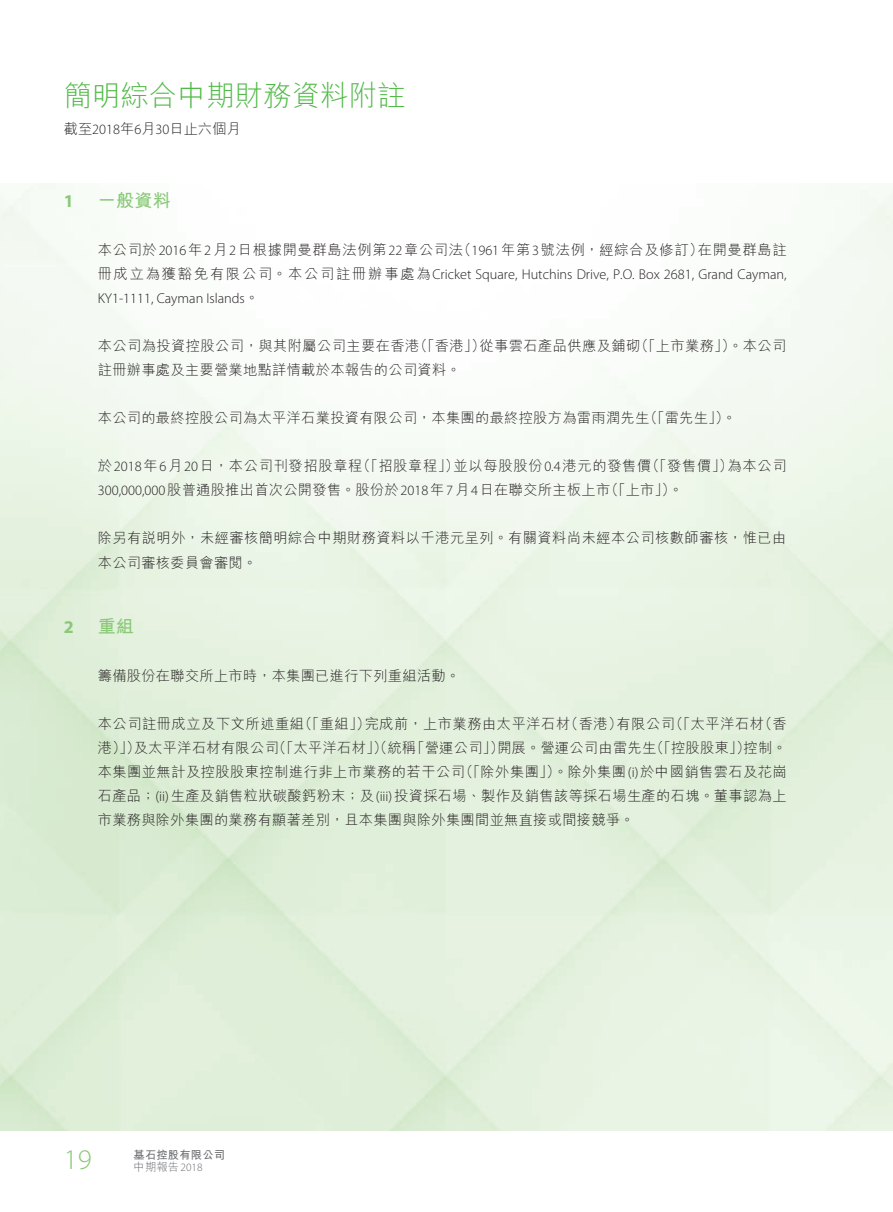
<style>
.page{position:relative;width:893px;height:1212px;background:#fff}
.page>*{position:absolute;margin:0;border:0;box-sizing:border-box;transform-origin:0 0}
.t1{font:300 28.5px "M Hei HK";color:#51b948}
.t2{font:300 28.5px "Myriad Pro";color:#8ac978}
._01_H1{font:700 18px "M Hei HK";letter-spacing:.02em;color:#8ac978}
._01_H1-2{font:700 18px "Myriad Pro";color:#8ac978}
._00_txt{font:300 14.25px/24px "M Hei HK";letter-spacing:.025em;color:#231f20}
._00_txt-2{font:300 14.25px/24px "Myriad Pro";color:#231f20}
._00_txt-3{font:300 14.25px "M Hei HK";letter-spacing:.05em;color:#231f20}
._00_txt-4{font:300 14.25px "M Hei HK";color:#231f20}
.t3{font:300 11.25px "M Hei HK";color:#6c6d70}
.t4{font:700 11.25px "M Hei HK";letter-spacing:.02em;color:#6c6d70}
.s1{font-family:"Myriad Pro"}
.s2{font-family:"M Hei HK"}
</style>
<div class="page">
<p class="t1" style="left:64px;top:81px;width:343px">簡明綜合中期財務資料附註</p>
<p class="_00_txt-4" style="left:64px;top:122px;width:178px">截至<span class="s1">2018</span>年月<span class="s1">6 30</span>日止六個月</p>
<p class="_01_H1-2" style="left:64px;top:190px;width:11px">1</p>
<p class="_01_H1-2" style="left:64px;top:615px;width:11px">2</p>
<p class="_01_H1" style="left:98px;top:188px;width:75px">一般資料</p>
<p class="_00_txt-3" style="left:457px;top:243px;width:248px">（<span class="s1">1961</span>年第<span class="s1">3</span>號法例，經綜合及修訂）</p>
<p class="_00_txt-2" style="left:98px;top:239px;width:690px"><span class="s2">本公司於</span>2016<span class="s2">年</span>2<span class="s2">月</span>2<span class="s2">日根據開曼群島法例第</span>22<span class="s2">章公司法<br>冊成立為獲豁免有限公司。本公司註冊辦事處為</span>Cricket Square, Hutchins Drive O. P, . Box 2681, Grand Cayman,<br>KY1-1111, Cayman Islands<span class="s2">。</span></p>
<p class="_00_txt" style="left:634px;top:334px;width:154px">（「上市業務」）。本公司</p>
<p class="_00_txt" style="left:698px;top:238px;width:90px">在開曼群島註</p>
<p class="_00_txt" style="left:413px;top:334px;width:73px">（「香港」）</p>
<p class="_00_txt" style="left:98px;top:334px;width:364px">本公司為投資控股公司，與其附屬公司主要在香港<br>註冊辦事處及主要營業地點詳情載於本報告的公司資料。</p>
<p class="_00_txt" style="left:479px;top:334px;width:162px">從事雲石產品供應及鋪砌</p>
<p class="_00_txt" style="left:643px;top:406px;width:95px">（「雷先生 。(「</p>
<p class="_00_txt" style="left:98px;top:406px;width:553px">本公司的最終控股公司為太平洋石業投資有限公司，本集團的最終控股方為雷雨潤先生</p>
<p class="_00_txt" style="left:357px;top:454px;width:104px">（「招股章程」）</p>
<p class="_00_txt" style="left:645px;top:454px;width:89px">（「發售價」）</p>
<p class="_00_txt-3" style="left:98px;top:459px;width:266px">於<span class="s1">2018</span>年<span class="s1">6</span>月<span class="s1">20</span>日，本公司刊發招股章程</p>
<p class="_00_txt-3" style="left:454px;top:459px;width:199px">並以每股股份<span class="s1">0.4</span>港元的發售價</p>
<p class="_00_txt" style="left:728px;top:454px;width:61px">為本公司</p>
<p class="_00_txt" style="left:98px;top:478px;width:514px"><span class="s1">300,000,000</span>股普通股推出首次公開發售。股份於<span class="s1">2018</span>年<span class="s1">7</span>月<span class="s1">4</span>日在聯交所主板上市</p>
<p class="_00_txt" style="left:98px;top:526px;width:690px">除另有說明外，未經審核簡明綜合中期財務資料以千港元呈列。有關資料尚未經本公司核數師審核，惟已由本公司審核委員會審閱。</p>
<p class="_00_txt" style="left:604px;top:478px;width:80px">（「上市 。(「</p>
<p class="_01_H1" style="left:98px;top:613px;width:38px">重組</p>
<p class="_00_txt" style="left:98px;top:663px;width:364px">籌備股份在聯交所上市時，本集團已進行下列重組活動。</p>
<p class="_00_txt" style="left:298px;top:711px;width:74px">（「重組」）</p>
<p class="_00_txt" style="left:564px;top:711px;width:60px">（香港）</p>
<p class="_00_txt" style="left:669px;top:711px;width:96px">（「太平洋石材</p>
<p class="_00_txt" style="left:758px;top:711px;width:30px">（香</p>
<p class="_00_txt" style="left:365px;top:711px;width:207px">完成前，上市業務由太平洋石材</p>
<p class="_00_txt" style="left:98px;top:711px;width:208px">本公司註冊成立及下文所述重組</p>
<p class="_00_txt" style="left:617px;top:711px;width:60px">有限公司</p>
<p class="_00_txt" style="left:98px;top:735px;width:44px">港）」）</p>
<p class="_00_txt" style="left:272px;top:735px;width:145px">（「太平洋石材」）（統稱</p>
<p class="_00_txt" style="left:410px;top:735px;width:95px">「營運公司」）</p>
<p class="_00_txt" style="left:650px;top:735px;width:102px">（「控股股東」）</p>
<p class="_00_txt" style="left:134px;top:735px;width:147px">及太平洋石材有限公司</p>
<p class="_00_txt" style="left:744px;top:735px;width:45px">控制。</p>
<p class="_00_txt" style="left:497px;top:735px;width:161px">開展。營運公司由雷先生</p>
<p class="_00_txt" style="left:459px;top:759px;width:329px">（「除外集團」）。除外集團 <span class="s1">)i(</span> 於中國銷售雲石及花崗</p>
<p class="_00_txt" style="left:98px;top:759px;width:690px">本集團並無計及控股股東控制進行非上市業務的若干公司<br>石產品；<span class="s1">( )i i</span> 生產及銷售粒狀碳酸鈣粉末；及<span class="s1">(iii)</span>投資採石場、製作及銷售該等採石場生產的石塊。董事認為上市業務與除外集團的業務有顯著差別，且本集團與除外集團間並無直接或間接競爭。</p>
<p class="t2" style="left:64px;top:1142px;width:29px">19</p>
<p class="t4" style="left:134px;top:1146px;width:93px">基石控股有限公司</p>
<p class="t3" style="left:134px;top:1161px;width:71px">中期報告<span class="s1">2018</span></p>
</div>
